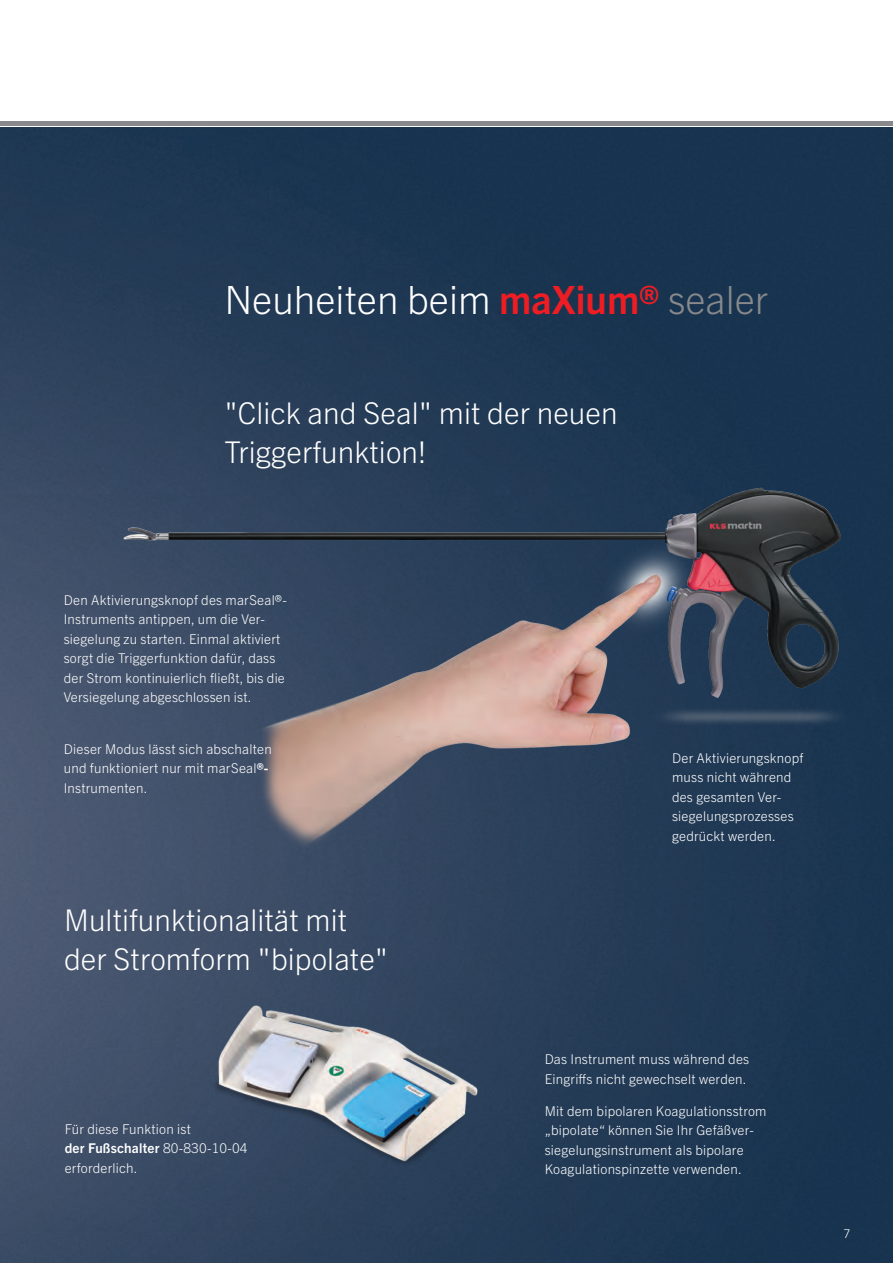
<style>
.page{position:relative;width:893px;height:1263px;background:#fff}
.page>*{position:absolute;margin:0;border:0;box-sizing:border-box;transform-origin:0 0}
.t1{font:300 39px "Trade Gothic Next LT Pro";color:#fff}
.t2{font:300 30px/39px "Trade Gothic Next LT Pro";letter-spacing:.005em;color:#fff}
.t3{font:300 13.5px/19.5px "Trade Gothic Next LT Pro";letter-spacing:.015em;color:#fff}
.t4{font:300 12px "Trade Gothic Next LT Pro";color:#fff}
.s1{font-weight:700;color:#ee1d23}
.s2{color:#87898c}
.s3{font-weight:700}
</style>
<div class="page">
<img style="left:0;top:128px;width:893px;height:1135px">
<hr style="left:0;top:121px;width:893px;height:4px;background:#87898c">
<img style="left:102px;top:440px;width:791px;height:410px">
<img style="left:169px;top:971px;width:340px;height:227px">
<h1 class="t1" style="left:224px;top:273px;width:545px">Neuheiten beim <span class="s1">maXium®</span> <span class="s2">sealer</span></h1>
<h2 class="t2" style="left:224px;top:392px;width:395px">"Click and Seal" mit der neuen<br>Triggerfunktion!</h2>
<p class="t3" style="left:64px;top:589px;width:225px">Den Aktivierungsknopf des marSeal®- Instruments antippen, um die Ver&shy;siegelung zu starten. Einmal aktiviert sorgt die Triggerfunktion dafür, dass der Strom kontinuierlich fließt, bis die Versiegelung abgeschlossen ist.</p>
<p class="t3" style="left:64px;top:738px;width:210px">Dieser Modus lässt sich abschalten und funktioniert nur mit marSeal<span class="s3">®-<br></span>Instrumenten.</p>
<h2 class="t2" style="left:64px;top:898px;width:326px">Multifunktionalität mit der Stromform "bipolate"</h2>
<p class="t3" style="left:65px;top:1118px;width:184px">Für diese Funktion ist<br><span class="s3">der Fußschalter</span> 80-830-10-04 erforderlich.</p>
<p class="t3" style="left:672px;top:747px;width:133px">Der Aktivierungsknopf muss nicht während des gesamten Ver&shy;siegelungsprozesses gedrückt werden.</p>
<p class="t3" style="left:545px;top:1048px;width:206px">Das Instrument muss während des<br>Eingriffs nicht gewechselt werden.</p>
<p class="t3" style="left:545px;top:1100px;width:223px">Mit dem bipolaren Koagulationsstrom „bipolate“ können Sie Ihr Gefäßver&shy;siegelungsinstrument als bipolare Koagulationspinzette verwenden.</p>
<p class="t4" style="left:844px;top:1225px;width:8px">7</p>
</div>
